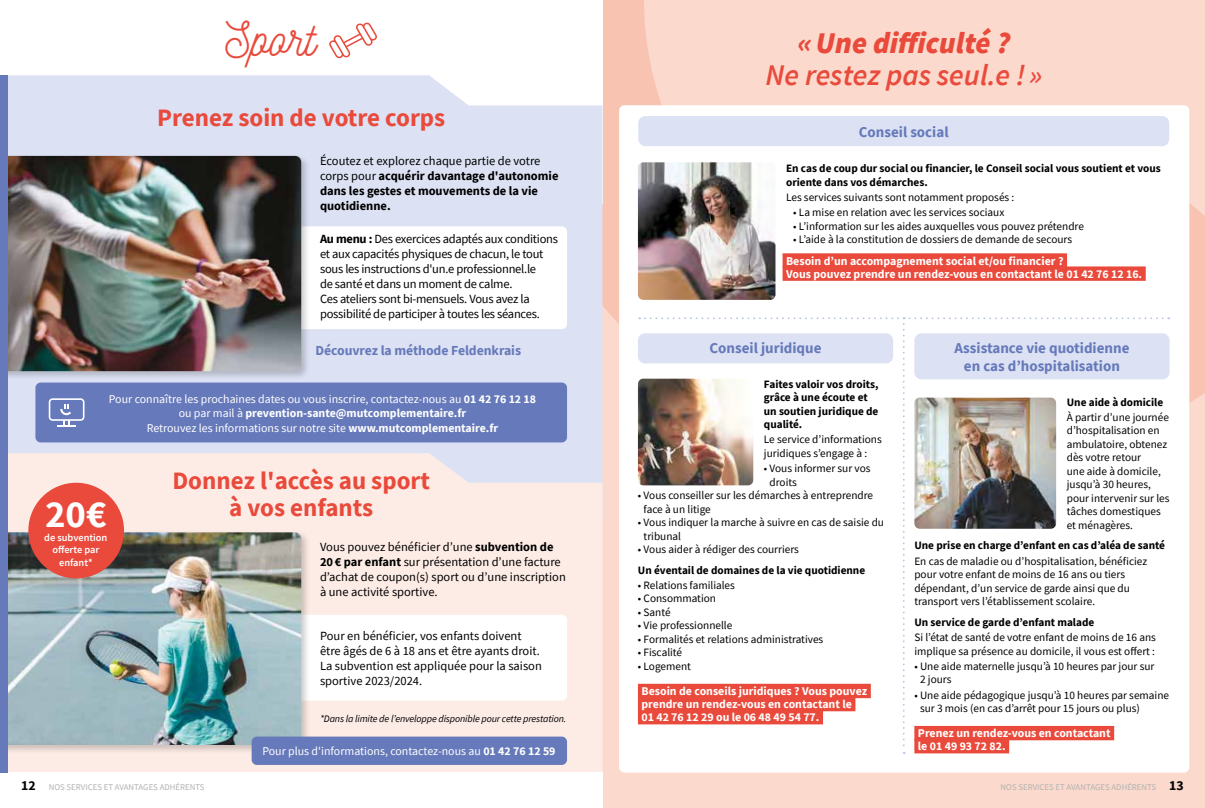
<style>
.page{position:relative;width:1205px;height:808px;background:#fff}
.page>*{position:absolute;margin:0;border:0;box-sizing:border-box;transform-origin:0 0}
.t1{font:47.5px "Nickainley";color:#e94a3b}
.t2{font:700 38.75px "Source Sans Pro";color:#fff}
.t3{font:italic 600 30px "Source Sans Pro";color:#e94a3b}
.t4{font:italic 900 30px "Source Sans Pro";color:#e94a3b}
.t5{font:700 25px/27.5px "Source Sans Pro";color:#e94a3b;text-align:center}
.t6{font:700 15px/18px "Source Sans Pro";color:#6679ba;text-align:center}
.t7{font:700 13.75px "Source Sans Pro";letter-spacing:-.005em;color:#6679ba}
.t8{font:12.5px/15px "Source Sans Pro";color:#000}
.t9{font:12.5px/15px "Source Sans Pro";letter-spacing:-.02em;color:#000}
.t10{font:700 12.5px/15px "Source Sans Pro";color:#000}
.t11{font:700 11.88px/13.1px "Source Sans Pro";color:#fff}
.t12{font:11.88px/14.2px "Source Sans Pro";color:#fff;text-align:center}
.t13{font:11.25px/13.5px "Source Sans Pro";color:#000}
.t14{font:700 11.25px/13.5px "Source Sans Pro";color:#000}
.t15{font:600 10.38px/12.5px "Source Sans Pro";color:#fff;text-align:center}
.t16{font:italic 10px "Source Sans Pro";letter-spacing:-.015em;color:#000}
.t17{font:8.75px "Source Sans Pro";color:#b3b2b2}
.s1{font-weight:400}
.s2{font-weight:700}
.s3{font-weight:700;font-size:13.75px;color:#000}
</style>
<div class="page">
<div style="left:602px;top:0;width:603px;height:808px;background:#fbd9cc"></div>
<svg style="left:602px;top:0;width:603px;height:470px"></svg>
<div style="left:619px;top:105px;width:570px;height:667px;background:#fff;border-radius:5px"></div>
<div style="left:7px;top:75px;width:595px;height:378px;background:#dce2f4"></div>
<div style="left:35px;top:226px;width:532px;height:103px;background:#fff;border-radius:5px"></div>
<div style="left:35px;top:382px;width:532px;height:60px;background:#6679ba;border-radius:5px"></div>
<svg style="left:49px;top:398px;width:35px;height:29px"></svg>
<div style="left:0;top:154px;width:311px;height:227px;background:#000;opacity:.2"></div>
<img style="left:7px;top:156px;width:294px;height:215px">
<div style="left:638px;top:116px;width:531px;height:30px;background:#dce2f4;border-radius:7px"></div>
<div style="left:782px;top:253px;width:285px;height:15px;background:#e94a3b"></div>
<div style="left:782px;top:266px;width:363px;height:15px;background:#e94a3b"></div>
<img style="left:638px;top:162px;width:137px;height:138px">
<svg style="left:639px;top:317px;width:530px;height:437px"></svg>
<svg style="left:329px;top:22px;width:48px;height:37px"></svg>
<div style="left:7px;top:453px;width:595px;height:319px;background:#fdece6"></div>
<div style="left:84px;top:615px;width:483px;height:86px;background:#fff;border-radius:5px"></div>
<div style="left:0;top:530px;width:310px;height:224px;background:#000;opacity:.2"></div>
<img style="left:7px;top:532px;width:294px;height:213px">
<div style="left:28px;top:483px;width:96px;height:95px;background:#e94a3b;border-radius:50%"></div>
<div style="left:0;top:75px;width:7px;height:697px;background:#6679ba"></div>
<div style="left:252px;top:736px;width:315px;height:29px;background:#6679ba;border-radius:5px"></div>
<h1 class="t1" style="left:225px;top:8px;width:92px">Sport</h1>
<h3 class="t5" style="left:157px;top:103px;width:289px">Prenez soin de votre corps</h3>
<p class="t10" style="left:320px;top:153px;width:240px"><span class="s1">Écoutez et explorez chaque partie de votre corps pour</span> acquérir davantage d'autonomie dans les gestes et mouvements de la vie quotidienne.</p>
<p class="t9" style="left:320px;top:231px;width:239px"><span class="s2">Au menu :</span> Des exercices adaptés aux conditions et aux capacités physiques de chacun, le tout sous les instructions d'un.e professionnel.le<br>de santé et dans un moment de calme.<br>Ces ateliers sont bi-mensuels. Vous avez la possibilité de participer à toutes les séances.</p>
<p class="t7" style="left:315px;top:341px;width:207px">Découvrez la méthode Feldenkrais</p>
<p class="t12" style="left:109px;top:392px;width:429px">Pour connaître les prochaines dates ou vous inscrire, contactez-nous au <span class="s2">01 42 76 12 18 </span>ou par mail à <span class="s2">prevention-sante@mutcomplementaire.fr<br></span>Retrouvez les informations sur notre site <span class="s2">www.mutcomplementaire.fr</span></p>
<h2 class="t2" style="left:45px;top:488px;width:63px">20€</h2>
<p class="t15" style="left:44px;top:531px;width:65px">de subvention offerte par enfant*</p>
<h3 class="t5" style="left:172px;top:466px;width:259px">Donnez l'accès au sport à vos enfants</h3>
<p class="t8" style="left:320px;top:540px;width:247px">Vous pouvez bénéficier d’une <span class="s2">subvention de 20€ par enfant</span> sur présentation d’une facture d’achat de coupon(s) sport ou d’une inscription à une activité sportive.</p>
<p class="t8" style="left:320px;top:628px;width:223px">Pour en bénéficier, vos enfants doivent être âgés de 6 à 18 ans et être ayants droit.<br>La subvention est appliquée pour la saison sportive 2023/2024.</p>
<p class="t16" style="left:320px;top:712px;width:248px">*Dans la limite de l’enveloppe disponible pour cette prestation.</p>
<p class="t12" style="left:262px;top:744px;width:295px">Pour plus d'informations, contactez-nous au <span class="s2">01 42 76 12 59</span></p>
<h3 class="t4" style="left:797px;top:22px;width:214px">« Une difficulté ?</h3>
<h3 class="t3" style="left:765px;top:56px;width:278px">Ne restez pas seul.e ! »</h3>
<h3 class="t6" style="left:859px;top:123px;width:91px">Conseil social</h3>
<p class="t14" style="left:786px;top:161px;width:376px">En cas de coup dur social ou financier, le Conseil social vous soutient et vous oriente dans vos démarches.</p>
<p class="t13" style="left:786px;top:190px;width:230px">Les services suivants sont notamment proposés :</p>
<p class="t13" style="left:793px;top:205px;width:213px">• La mise en relation avec les services sociaux</p>
<p class="t13" style="left:793px;top:219px;width:292px">• L’information sur les aides auxquelles vous pouvez prétendre</p>
<p class="t13" style="left:793px;top:232px;width:280px">• L’aide à la constitution de dossiers de demande de secours</p>
<p class="t11" style="left:786px;top:254px;width:358px">Besoin d’un accompagnement social et/ou financier ?<br>Vous pouvez prendre un rendez-vous en contactant le 01 42 76 12 16.</p>
<h3 class="t6" style="left:709px;top:339px;width:113px">Conseil juridique</h3>
<p class="t14" style="left:764px;top:377px;width:116px">Faites valoir vos droits, grâce à une écoute et un soutien juridique de qualité.</p>
<p class="t13" style="left:764px;top:433px;width:119px">Le service d’informations juridiques s’engage à :</p>
<p class="t13" style="left:769px;top:461px;width:102px;text-indent:-6px">• Vous informer sur vos droits</p>
<p class="t13" style="left:643px;top:488px;width:231px;text-indent:-6px">• Vous conseiller sur les démarches à entreprendre face à un litige</p>
<p class="t13" style="left:643px;top:515px;width:242px;text-indent:-6px">• Vous indiquer la marche à suivre en cas de saisie du tribunal</p>
<p class="t13" style="left:638px;top:542px;width:163px">• Vous aider à rédiger des courriers</p>
<p class="t14" style="left:638px;top:563px;width:229px">Un éventail de domaines de la vie quotidienne</p>
<p class="t13" style="left:638px;top:578px;width:98px">• Relations familiales</p>
<p class="t13" style="left:638px;top:592px;width:80px">• Consommation</p>
<p class="t13" style="left:638px;top:605px;width:34px">• Santé</p>
<p class="t13" style="left:638px;top:619px;width:96px">• Vie professionnelle</p>
<p class="t13" style="left:638px;top:632px;width:187px">• Formalités et relations administratives</p>
<p class="t13" style="left:638px;top:646px;width:46px">• Fiscalité</p>
<p class="t13" style="left:638px;top:659px;width:55px">• Logement</p>
<p class="t11" style="left:641px;top:684px;width:227px">Besoin de conseils juridiques ? Vous pouvez prendre un rendez-vous en contactant le<br>01 42 76 12 29 ou le 06 48 49 54 77.</p>
<h3 class="t6" style="left:954px;top:339px;width:176px">Assistance vie quotidienne en cas d’hospitalisation</h3>
<p class="t14" style="left:1067px;top:395px;width:98px">Une aide à domicile</p>
<p class="t13" style="left:1067px;top:410px;width:104px">À partir d’une journée d’hospitalisation en ambulatoire, obtenez dès votre retour<br>une aide à domicile, jusqu’à 30 heures, pour intervenir sur les tâches domestiques et ménagères.</p>
<p class="t14" style="left:914px;top:539px;width:252px">Une prise en charge d’enfant en cas d’aléa de santé</p>
<p class="t13" style="left:914px;top:554px;width:234px">En cas de maladie ou d’hospitalisation, bénéficiez pour votre enfant de moins de 16 ans ou tiers dépendant, d’un service de garde ainsi que du transport vers l’établissement scolaire.</p>
<p class="t14" style="left:914px;top:615px;width:181px">Un service de garde d’enfant malade</p>
<p class="t13" style="left:914px;top:630px;width:243px">Si l’état de santé de votre enfant de moins de 16 ans implique sa présence au domicile, il vous est offert :</p>
<p class="t13" style="left:920px;top:659px;width:236px;text-indent:-6px">• Une aide maternelle jusqu’à 10 heures par jour sur<br>2 jours</p>
<p class="t13" style="left:920px;top:688px;width:250px;text-indent:-6px">• Une aide pédagogique jusqu’à 10 heures par semaine sur 3 mois (en cas d’arrêt pour 15 jours ou plus)</p>
<p class="t11" style="left:918px;top:727px;width:194px">Prenez un rendez-vous en contactant le 01 49 93 72 82.</p>
<p class="t17" style="left:21px;top:782px;width:185px"><span class="s3">12</span> NOS SERVICES ET AVANTAGES ADHÉRENTS</p>
<p class="t17" style="left:1000px;top:782px;width:185px">NOS SERVICES ET AVANTAGES ADHÉRENTS <span class="s3">13</span></p>
</div>
